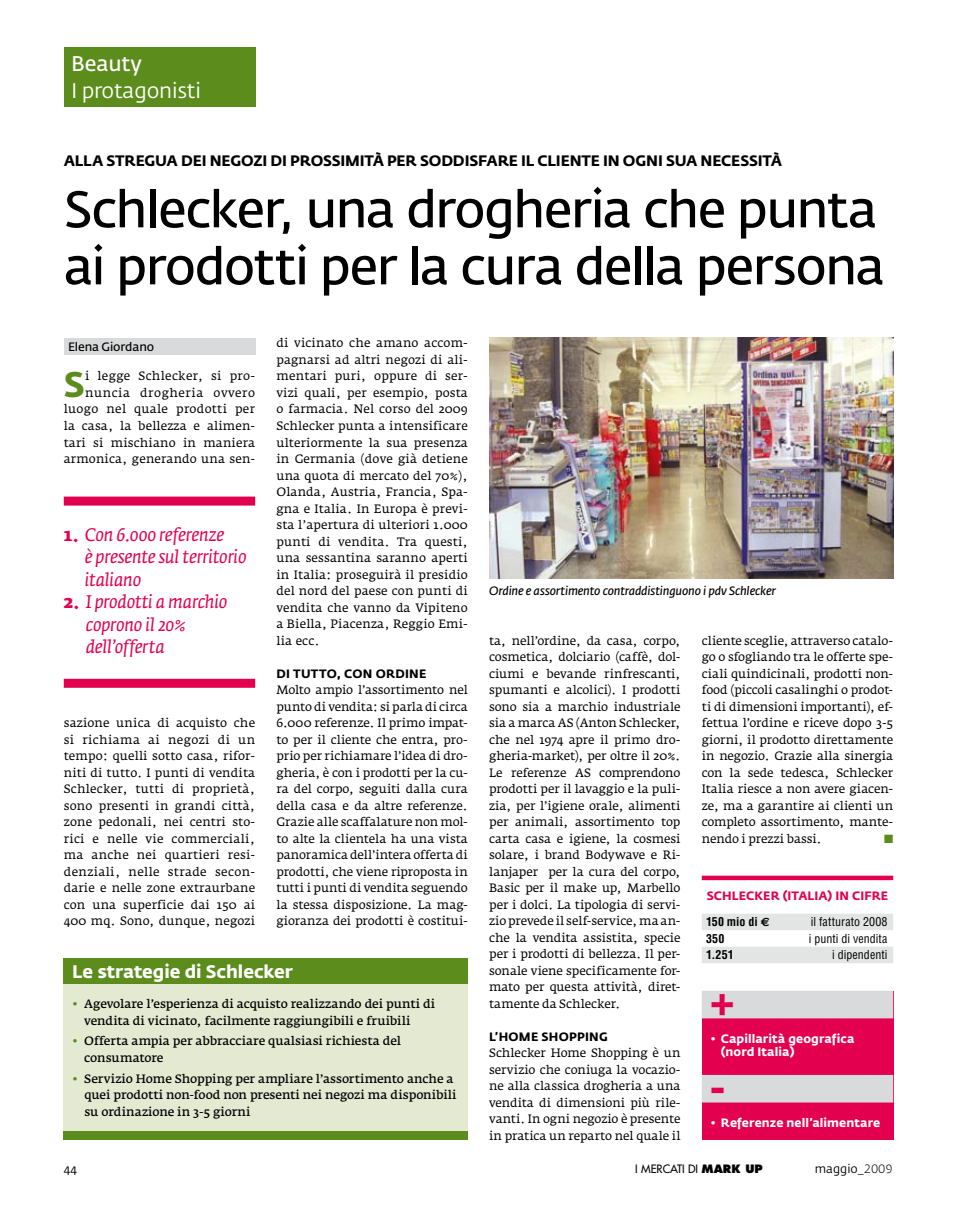
<style>
.page{position:relative;width:957px;height:1212px;background:#fff}
.page>*{position:absolute;margin:0;border:0;box-sizing:border-box;transform-origin:0 0}
.t1{font:600 51px/57px "Fedra Sans Std";letter-spacing:-.035em;color:#000}
.t2{font:700 40.5px "Fedra Sans Std";color:#e3004f}
.t3{font:700 35.4px "Fedra Sans Std";color:#5c8d1c}
.t4{font:21px "Fedra Sans Std";letter-spacing:-.01em;color:#fff}
.t5{font:600 21px "Fedra Sans Std";letter-spacing:-.01em;color:#fff}
.t6{font:italic 18px/22.5px "Fedra Serif A Std";letter-spacing:-.01em;color:#e3004f}
.t7{font:700 18px "Fedra Sans Std";color:#fff}
.t8{font:700 15px "Fedra Sans Std";letter-spacing:-.01em;color:#000}
.t9{font:12px/16.5px "Fedra Serif A Std";letter-spacing:.01em;color:#000;text-align:justify}
.t10{font:600 12px/16.5px "Fedra Serif A Std";letter-spacing:-.005em;color:#000}
.t11{font:700 12px/13.5px "Fedra Sans Std";color:#fff}
.t12{font:italic 600 12px "Fedra Sans Std";letter-spacing:-.015em;color:#000}
.t13{font:condensed 12px "Helvetica";letter-spacing:.005em;color:#000}
.t14{font:700 12px "Fedra Sans Std";letter-spacing:.025em;color:#000}
.t15{font:700 12px "Fedra Sans Std";letter-spacing:.005em;color:#e3004f}
.t16{font:700 condensed 12px "Helvetica";letter-spacing:.005em;color:#000}
.t17{font:12px "Fedra Sans Std";color:#000}
.t18{font:600 12px "Fedra Sans Std";letter-spacing:-.01em;color:#000}
.t19{font:12px "Zapf Dingbats ITC";color:#5c8d1c}
.t20{font:11.25px "Futura";color:#000}
.s1{font-weight:700;font-style:normal}
.s2{color:#5c8d1c}
.s3{font-family:"Euro Sans";font-stretch:normal}
.s4{font-weight:800}
.s5{font-weight:300}
</style>
<div class="page">
<div style="left:64px;top:47px;width:191px;height:59px;background:#5c8d1c"></div>
<div style="left:64px;top:338px;width:191px;height:17px;background:#d9dadb"></div>
<div style="left:64px;top:497px;width:191px;height:9px;background:#e3004f"></div>
<div style="left:64px;top:679px;width:191px;height:9px;background:#e3004f"></div>
<div style="left:64px;top:975px;width:404px;height:165px;background:#e3ead1"></div>
<div style="left:64px;top:958px;width:404px;height:26px;background:#5c8d1c"></div>
<div style="left:702px;top:991px;width:191px;height:148px;background:#e3004f"></div>
<div style="left:702px;top:991px;width:191px;height:27px;background:#d9dadb"></div>
<div style="left:702px;top:1075px;width:191px;height:27px;background:#d9dadb"></div>
<hr style="left:702px;top:876px;width:191px;height:4px;background:#e3004f">
<div style="left:702px;top:914px;width:191px;height:16px;background:#e3e4e4"></div>
<div style="left:702px;top:947px;width:191px;height:16px;background:#e3e4e4"></div>
<img style="left:489px;top:338px;width:404px;height:240px">
<div style="left:64px;top:1131px;width:404px;height:9px;background:#5c8d1c"></div>
<h3 class="t5" style="left:71px;top:50px;width:72px">Beauty</h3>
<h3 class="t4" style="left:71px;top:78px;width:131px">I protagonisti</h3>
<p class="t8" style="left:64px;top:151px;width:22px">ALLA</p>
<p class="t8" style="left:106px;top:151px;width:677px">STREGUA DEI NEGOZI DI PROSSIMITÀ PER SODDISFARE IL CLIENTE IN OGNI SUA NECESSITÀ</p>
<h1 class="t1" style="left:64px;top:181px;width:823px">Schlecker, una drogheria che punta ai prodotti per la cura della persona</h1>
<p class="t18" style="left:68px;top:340px;width:88px">Elena Giordano</p>
<p class="t9" style="left:64px;top:368px;width:193px;text-align:right">i legge Schlecker, si pro&shy;nuncia drogheria ovvero luogo nel quale prodotti per la casa, la bellezza e alimen&shy;tari si mischiano in maniera armonica, generando una sen-</p>
<h3 class="t3" style="left:64px;top:362px;width:20px">S</h3>
<h3 class="t6" style="left:85px;top:523px;width:163px;text-indent:-21px"><span class="s1">1.</span> Con 6.000 referenze<br>è presente sul territorio italiano</h3>
<h3 class="t6" style="left:86px;top:590px;width:143px;text-indent:-22px"><span class="s1">2.</span> I prodotti a marchio coprono il 20% dell’offerta</h3>
<p class="t9" style="left:64px;top:715px;width:193px">sazione unica di acquisto che si richiama ai negozi di un tempo: quelli sotto casa, rifor&shy;niti di tutto. I punti di vendita Schlecker, tutti di proprietà, sono presenti in grandi città, zone pedonali, nei centri sto&shy;rici e nelle vie commerciali, ma anche nei quartieri resi&shy;denziali, nelle strade secon&shy;darie e nelle zone extraurbane con una superficie dai 150 ai 400 mq. Sono, dunque, negozi</p>
<p class="t9" style="left:276px;top:335px;width:193px">di vicinato che amano accom&shy;pagnarsi ad altri negozi di ali&shy;mentari puri, oppure di ser&shy;vizi quali, per esempio, posta o farmacia. Nel corso del 2009<br>Schlecker punta a intensificare ulteriormente la sua presenza in Germania (dove già detiene una quota di mercato del 70%), Olanda, Austria, Francia, Spa&shy;gna e Italia. In Europa è previ&shy;sta l’apertura di ulteriori 1.000 punti di vendita. Tra questi, una sessantina saranno aperti in Italia: proseguirà il presidio del nord del paese con punti di vendita che vanno da Vipiteno a Biella, Piacenza, Reggio Emi&shy;lia ecc.</p>
<p class="t14" style="left:276px;top:665px;width:151px">DI TUTTO, CON ORDINE</p>
<p class="t9" style="left:276px;top:682px;width:193px">Molto ampio l’assortimento nel punto di vendita: si parla di circa 6.000 referenze. Il primo impat&shy;to per il cliente che entra, pro&shy;prio per richiamare l’idea di dro&shy;gheria, è con i prodotti per la cu&shy;ra del corpo, seguiti dalla cura della casa e da altre referenze.<br>Grazie alle scaffalature non mol&shy;to alte la clientela ha una vista panoramica dell’intera offerta di prodotti, che viene riproposta in tutti i punti di vendita seguendo la stessa disposizione. La mag&shy;gioranza dei prodotti è costitui-</p>
<h3 class="t7" style="left:72px;top:960px;width:222px">LE STRATEGIE DI SCHLECKER</h3>
<p class="t10" style="left:84px;top:996px;width:352px;text-indent:-12px"><span class="s2">•</span> Agevolare l’esperienza di acquisto realizzando dei punti di vendita di vicinato, facilmente raggiungibili e fruibili</p>
<p class="t10" style="left:84px;top:1033px;width:318px;text-indent:-12px"><span class="s2">•</span> Offerta ampia per abbracciare qualsiasi richiesta del consumatore</p>
<p class="t10" style="left:84px;top:1070px;width:374px;text-indent:-12px"><span class="s2">•</span> Servizio Home Shopping per ampliare l’assortimento anche a quei prodotti non-food non presenti nei negozi ma disponibili su ordinazione in 3-5 giorni</p>
<p class="t12" style="left:489px;top:583px;width:288px">Ordine e assortimento contraddistinguono i pdv Schlecker</p>
<p class="t9" style="left:489px;top:632px;width:193px">ta, nell’ordine, da casa, corpo, cosmetica, dolciario (caffè, dol&shy;ciumi e bevande rinfrescanti, spumanti e alcolici). I prodotti sono sia a marchio industriale sia a marca AS (Anton Schlecker, che nel 1974 apre il primo dro&shy;gheria-market), per oltre il 20%.<br>Le referenze AS comprendono prodotti per il lavaggio e la puli&shy;zia, per l’igiene orale, alimenti per animali, assortimento top carta casa e igiene, la cosmesi solare, i brand Bodywave e Ri&shy;lanjaper per la cura del corpo, Basic per il make up, Marbello per i dolci. La tipologia di servi&shy;zio prevede il self-service, ma an&shy;che la vendita assistita, specie per i prodotti di bellezza. Il per&shy;sonale viene specificamente for&shy;mato per questa attività, diret&shy;tamente da Schlecker.</p>
<p class="t14" style="left:489px;top:1028px;width:120px">L’HOME SHOPPING</p>
<p class="t9" style="left:489px;top:1045px;width:193px">Schlecker Home Shopping è un servizio che coniuga la vocazio&shy;ne alla classica drogheria a una vendita di dimensioni più rile&shy;vanti. In ogni negozio è presente in pratica un reparto nel quale il</p>
<p class="t9" style="left:702px;top:632px;width:193px">cliente sceglie, attraverso catalo&shy;go o sfogliando tra le offerte spe&shy;ciali quindicinali, prodotti non&shy;food (piccoli casalinghi o prodot&shy;ti di dimensioni importanti), ef&shy;fettua l’ordine e riceve dopo 3-5 giorni, il prodotto direttamente in negozio. Grazie alla sinergia con la sede tedesca, Schlecker Italia riesce a non avere giacen&shy;ze, ma a garantire ai clienti un completo assortimento, mante&shy;nendo i prezzi bassi.</p>
<p class="t19" style="left:884px;top:833px;width:11px">■</p>
<p class="t15" style="left:706px;top:888px;width:183px">SCHLECKER (ITALIA) IN CIFRE</p>
<p class="t16" style="left:706px;top:914px;width:65px">150 mio di <span class="s3">A</span></p>
<p class="t13" style="left:811px;top:914px;width:78px">il fatturato 2008</p>
<p class="t16" style="left:706px;top:931px;width:20px">350</p>
<p class="t13" style="left:809px;top:931px;width:80px">i punti di vendita</p>
<p class="t16" style="left:706px;top:947px;width:29px">1.251</p>
<p class="t13" style="left:832px;top:947px;width:57px">i dipendenti</p>
<h2 class="t2" style="left:710px;top:977px;width:26px">+</h2>
<p class="t11" style="left:721px;top:1031px;width:135px;text-indent:-10px">• CAPILLARITÀ GEOGRAFICA (NORD ITALIA)</p>
<h2 class="t2" style="left:710px;top:1061px;width:17px">-</h2>
<p class="t11" style="left:710px;top:1116px;width:172px">• REFERENZE NELL’ALIMENTARE</p>
<p class="t17" style="left:64px;top:1161px;width:15px">44</p>
<p class="t20" style="left:635px;top:1162px;width:129px">I MERCATI DI <span class="s4">MARK UP</span></p>
<p class="t17" style="left:814px;top:1161px;width:79px">maggio<span class="s5">_2009</span></p>
</div>
